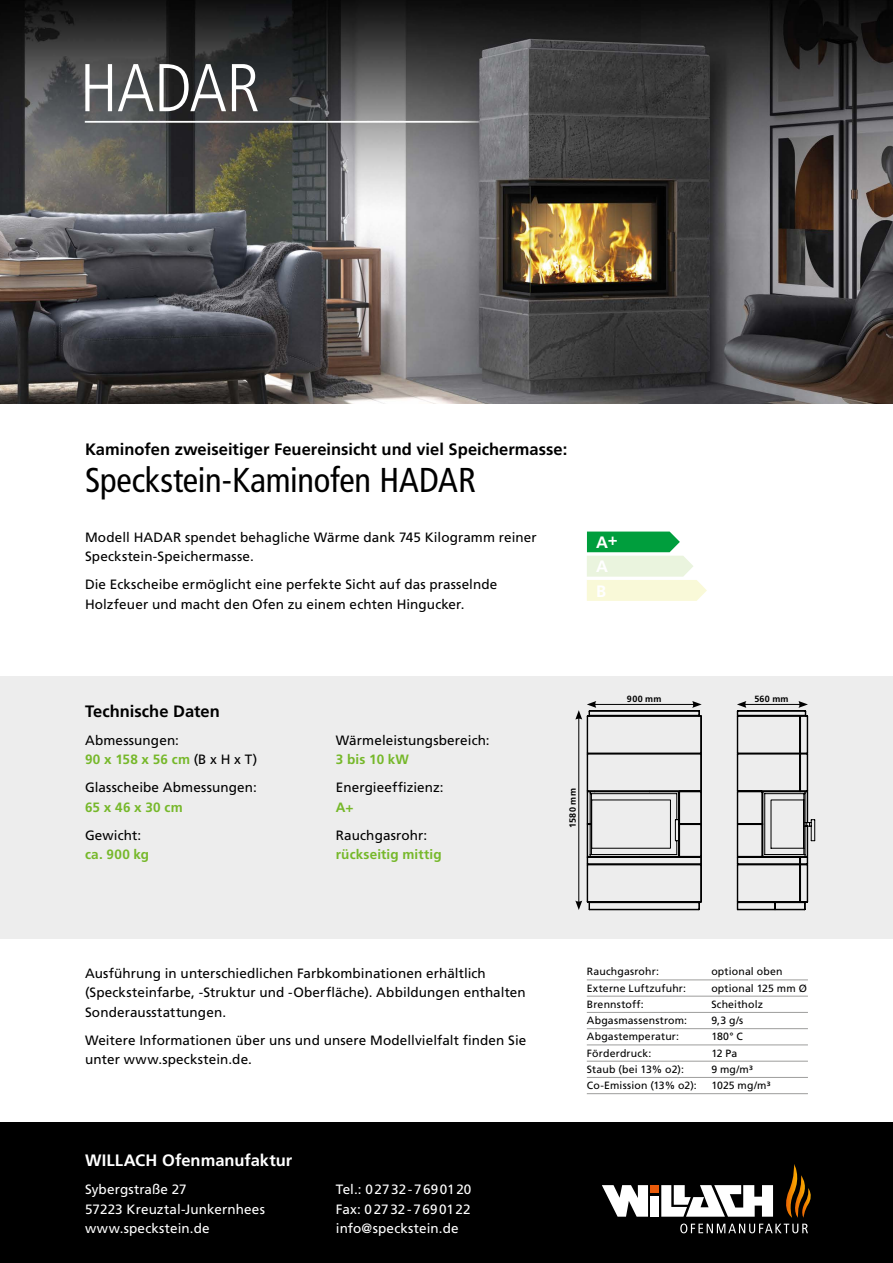
<style>
.page{position:relative;width:893px;height:1263px;background:#fff}
.page>*{position:absolute;margin:0;border:0;box-sizing:border-box;transform-origin:0 0}
.t1{font:300 condensed 67.5px "Frutiger LT Std";letter-spacing:-.005em;color:#fff}
.t2{font:condensed 34.5px "Frutiger LT Std";letter-spacing:-.01em;color:#000}
.t3{font:700 16.5px "Frutiger LT Std";color:#000}
.t4{font:700 16.5px/25.8px "Frutiger LT Std";color:#fff}
.t5{font:13.5px/19.5px "Frutiger LT Std";letter-spacing:.01em;color:#000}
.t6{font:13.5px/19.5px "Frutiger LT Std";letter-spacing:.01em;color:#fff}
.t7{font:700 13.5px "Frutiger LT Std";letter-spacing:.01em;color:#76b82a}
.t8{font:10.5px "Frutiger LT Std";letter-spacing:.015em;color:#000}
.t9{font:700 9px "Frutiger LT Std";letter-spacing:.03em;color:#000}
.s1{font-weight:700;color:#76b82a}
</style>
<div class="page">
<div style="left:0;top:1123px;width:893px;height:140px;background:#000"></div>
<div style="left:0;top:676px;width:893px;height:262px;background:#ededed"></div>
<svg style="left:587px;top:531px;width:93px;height:22px;background:#1ca852"></svg>
<svg style="left:602px;top:1185px;width:46px;height:32px"></svg>
<div style="left:650px;top:1196px;width:9px;height:21px;background:#fff"></div>
<div style="left:650px;top:1185px;width:9px;height:8px;background:#ea5b0b"></div>
<svg style="left:661px;top:1164px;width:150px;height:69px"></svg>
<div style="left:587px;top:580px;width:120px;height:21px;background:#f9f9d8"></div>
<svg style="left:587px;top:555px;width:106px;height:22px;background:#ebf4e0"></svg>
<img style="left:0;top:0;width:893px;height:404px">
<hr style="left:587px;top:980px;width:221px;height:1px;background:#9d9d9c">
<hr style="left:587px;top:996px;width:221px;height:1px;background:#9d9d9c">
<hr style="left:587px;top:1012px;width:221px;height:1px;background:#9d9d9c">
<hr style="left:587px;top:1028px;width:221px;height:1px;background:#9d9d9c">
<hr style="left:587px;top:1045px;width:221px;height:1px;background:#9d9d9c">
<hr style="left:587px;top:1061px;width:221px;height:1px;background:#9d9d9c">
<hr style="left:587px;top:1077px;width:221px;height:1px;background:#9d9d9c">
<hr style="left:587px;top:1093px;width:221px;height:1px;background:#9d9d9c">
<svg style="left:575px;top:701px;width:127px;height:210px"></svg>
<svg style="left:736px;top:701px;width:79px;height:210px"></svg>
<h1 class="t1" style="left:80px;top:50px;width:182px">HADAR</h1>
<p class="t3" style="left:85px;top:440px;width:484px">Kaminofen zweiseitiger Feuereinsicht und viel Speichermasse:</p>
<h2 class="t2" style="left:85px;top:460px;width:393px">Speckstein-Kaminofen HADAR</h2>
<p class="t5" style="left:85px;top:527px;width:453px">Modell HADAR spendet behagliche Wärme dank 745 Kilogramm reiner<br>Speckstein-Speichermasse.</p>
<p class="t5" style="left:85px;top:575px;width:414px">Die Eckscheibe ermöglicht eine perfekte Sicht auf das prasselnde<br>Holzfeuer und macht den Ofen zu einem echten Hingucker.</p>
<p class="t4" style="left:596px;top:528px;width:23px">A+<br>A</p>
<p class="t4" style="left:596px;top:578px;width:12px">B</p>
<p class="t3" style="left:85px;top:701px;width:136px">Technische Daten</p>
<p class="t5" style="left:85px;top:730px;width:174px">Abmessungen:<br><span class="s1">90 x 158 x 56 cm</span> (B x H x T)</p>
<p class="t5" style="left:85px;top:778px;width:173px">Glasscheibe Abmessungen:</p>
<p class="t7" style="left:85px;top:799px;width:99px">65 x 46 x 30 cm</p>
<p class="t5" style="left:85px;top:825px;width:58px">Gewicht:</p>
<p class="t7" style="left:85px;top:847px;width:66px">ca. 900 kg</p>
<p class="t5" style="left:336px;top:730px;width:155px">Wärmeleistungsbereich:</p>
<p class="t7" style="left:336px;top:752px;width:75px">3 bis 10 kW</p>
<p class="t5" style="left:336px;top:778px;width:109px">Energieeffizienz:</p>
<p class="t7" style="left:336px;top:799px;width:19px">A+</p>
<p class="t5" style="left:336px;top:825px;width:93px">Rauchgasrohr:</p>
<p class="t7" style="left:336px;top:847px;width:107px">rückseitig mittig</p>
<p class="t9" style="left:567px;top:828px;width:41px;rotate:-90deg">1580 mm</p>
<p class="t9" style="left:627px;top:693px;width:36px">900 mm</p>
<p class="t9" style="left:754px;top:693px;width:36px">560 mm</p>
<p class="t5" style="left:85px;top:963px;width:442px">Ausführung in unterschiedlichen Farbkombinationen erhältlich (Specksteinfarbe, -Struktur und -Oberfläche). Abbildungen enthalten<br>Sonderausstattungen.</p>
<p class="t5" style="left:85px;top:1030px;width:443px">Weitere Informationen über uns und unsere Modellvielfalt finden Sie unter www.speckstein.de.</p>
<p class="t4" style="left:85px;top:1148px;width:209px">WILLACH Ofenmanufaktur</p>
<p class="t6" style="left:85px;top:1180px;width:181px">Sybergstraße 27<br>57223 Kreuztal-Junkernhees www.speckstein.de</p>
<p class="t6" style="left:336px;top:1180px;width:137px;text-align:justify">Tel.: 02732-7690120<br>Fax: 02732-7690122 info@speckstein.de</p>
<p class="t8" style="left:587px;top:966px;width:74px">Rauchgasrohr:</p>
<p class="t8" style="left:711px;top:966px;width:73px">optional oben</p>
<p class="t8" style="left:587px;top:982px;width:101px">Externe Luftzufuhr:</p>
<p class="t8" style="left:711px;top:982px;width:97px">optional 125 mm Ø</p>
<p class="t8" style="left:587px;top:998px;width:59px">Brennstoff:</p>
<p class="t8" style="left:711px;top:998px;width:53px">Scheitholz</p>
<p class="t8" style="left:587px;top:1014px;width:102px">Abgasmassenstrom:</p>
<p class="t8" style="left:711px;top:1014px;width:33px">9,3 g/s</p>
<p class="t8" style="left:587px;top:1031px;width:94px">Abgastemperatur:</p>
<p class="t8" style="left:711px;top:1031px;width:33px">180° C</p>
<p class="t8" style="left:587px;top:1047px;width:66px">Förderdruck:</p>
<p class="t8" style="left:711px;top:1047px;width:27px">12 Pa</p>
<p class="t8" style="left:587px;top:1063px;width:99px">Staub (bei 13% o2):</p>
<p class="t8" style="left:711px;top:1063px;width:43px">9 mg/m³</p>
<p class="t8" style="left:587px;top:1079px;width:112px">Co-Emission (13% o2):</p>
<p class="t8" style="left:711px;top:1079px;width:61px">1025 mg/m³</p>
</div>
